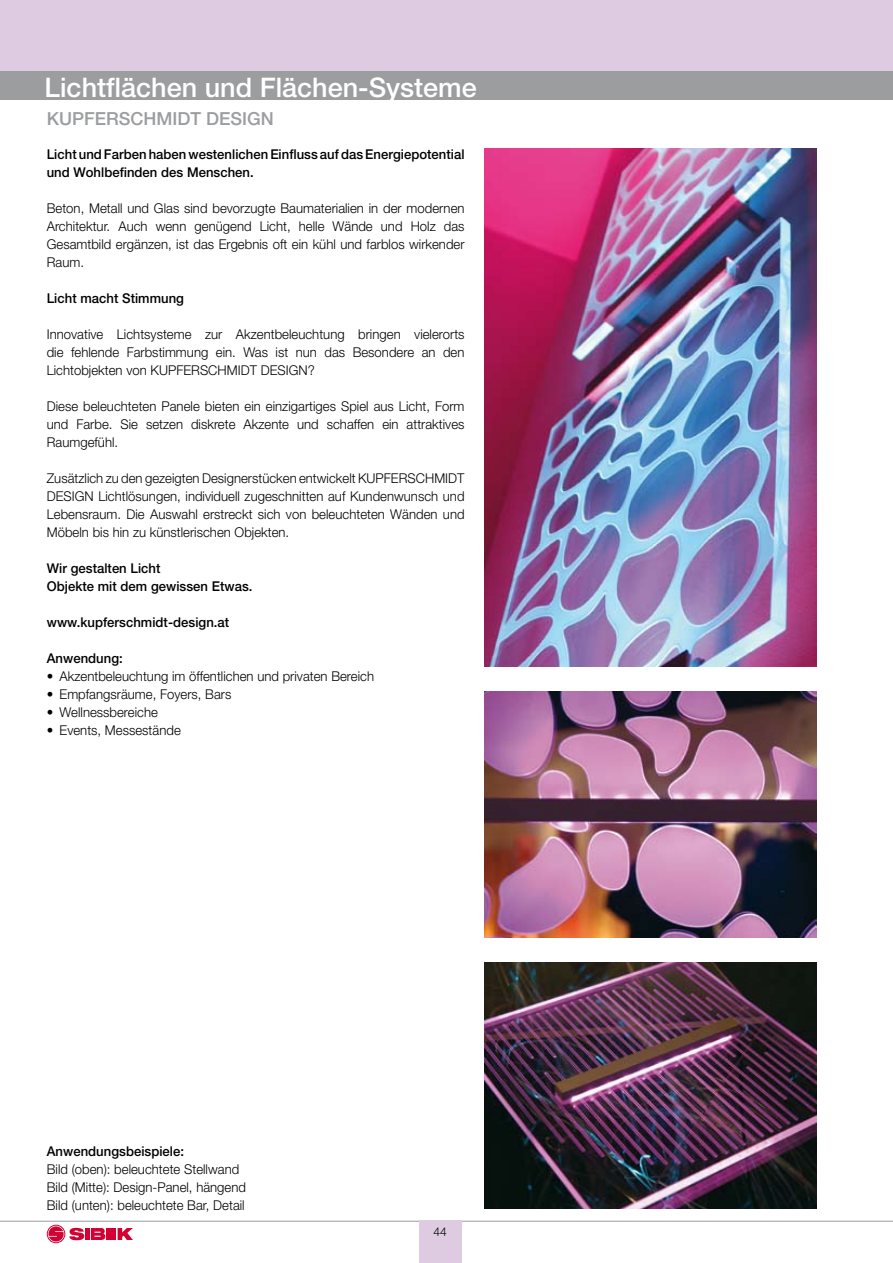
<style>
.page{position:relative;width:893px;height:1263px;background:#fff}
.page>*{position:absolute;margin:0;border:0;box-sizing:border-box;transform-origin:0 0}
.t1{font:500 27px "Helvetica Neue";color:#fff}
.t2{font:500 18px "Helvetica Neue";color:#9c9d9f}
.t3{font:300 13.5px/18px "Helvetica Neue";letter-spacing:.005em;color:#000;text-align:justify}
.t4{font:500 13.5px/18px "Helvetica Neue";letter-spacing:.005em;color:#000}
.t5{font:300 12px "Helvetica Neue";color:#000}
.s1{font-weight:500}
</style>
<div class="page">
<div style="left:0;top:0;width:893px;height:82px;background:#decbe1"></div>
<div style="left:0;top:72px;width:893px;height:28px;background:#9c9d9f"></div>
<hr style="left:0;top:1221px;width:893px;height:1px;background:#9c9d9f">
<div style="left:419px;top:1220px;width:42px;height:43px;background:#decbe1"></div>
<hr style="left:106px;top:1228px;width:4px;height:12px;background:#d40032">
<svg style="left:112px;top:1228px;width:21px;height:12px"></svg>
<svg style="left:47px;top:1225px;width:18px;height:18px"></svg>
<svg style="left:48px;top:1226px;width:57px;height:16px"></svg>
<img style="left:485px;top:149px;width:331px;height:517px">
<img style="left:485px;top:691px;width:331px;height:247px">
<img style="left:485px;top:962px;width:331px;height:247px">
<p class="t1" style="left:45px;top:71px;width:434px">Lichtflächen und Flächen-Systeme</p>
<p class="t2" style="left:47px;top:107px;width:229px">KUPFERSCHMIDT DESIGN</p>
<p class="t4" style="left:47px;top:145px;width:419px">Licht und Farben haben westenlichen Einfluss auf das Energiepotential und Wohlbefinden des Menschen.</p>
<p class="t3" style="left:47px;top:199px;width:419px">Beton, Metall und Glas sind bevorzugte Baumaterialien in der modernen Architektur. Auch wenn genügend Licht, helle Wände und Holz das Gesamtbild ergänzen, ist das Ergebnis oft ein kühl und farblos wirkender Raum.</p>
<p class="t4" style="left:47px;top:289px;width:139px">Licht macht Stimmung</p>
<p class="t3" style="left:47px;top:325px;width:419px">Innovative Lichtsysteme zur Akzentbeleuchtung bringen vielerorts die fehlende Farbstimmung ein. Was ist nun das Besondere an den Lichtobjekten von KUPFERSCHMIDT DESIGN?</p>
<p class="t3" style="left:47px;top:397px;width:419px">Diese beleuchteten Panele bieten ein einzigartiges Spiel aus Licht, Form und Farbe. Sie setzen diskrete Akzente und schaffen ein attraktives Raumgefühl.</p>
<p class="t3" style="left:47px;top:469px;width:419px">Zusätzlich zu den gezeigten Designerstücken entwickelt KUPFERSCHMIDT DESIGN Lichtlösungen, individuell zugeschnitten auf Kundenwunsch und Lebensraum. Die Auswahl erstreckt sich von beleuchteten Wänden und Möbeln bis hin zu künstlerischen Objekten.</p>
<p class="t4" style="left:47px;top:559px;width:207px">Wir gestalten Licht<br>Objekte mit dem gewissen Etwas.</p>
<p class="t4" style="left:47px;top:613px;width:184px">www.kupferschmidt-design.at</p>
<p class="t4" style="left:47px;top:649px;width:78px">Anwendung:</p>
<p class="t3" style="left:47px;top:667px;width:329px">• Akzentbeleuchtung im öffentlichen und privaten Bereich</p>
<p class="t3" style="left:47px;top:685px;width:186px">• Empfangsräume, Foyers, Bars</p>
<p class="t3" style="left:47px;top:703px;width:113px">• Wellnessbereiche</p>
<p class="t3" style="left:47px;top:721px;width:135px">• Events, Messestände</p>
<p class="t3" style="left:47px;top:1141px;width:201px;text-align:left"><span class="s1">Anwendungsbeispiele:<br></span>Bild (oben): beleuchtete Stellwand Bild (Mitte): Design-Panel, hängend Bild (unten): beleuchtete Bar, Detail</p>
<p class="t5" style="left:433px;top:1224px;width:15px">44</p>
</div>
